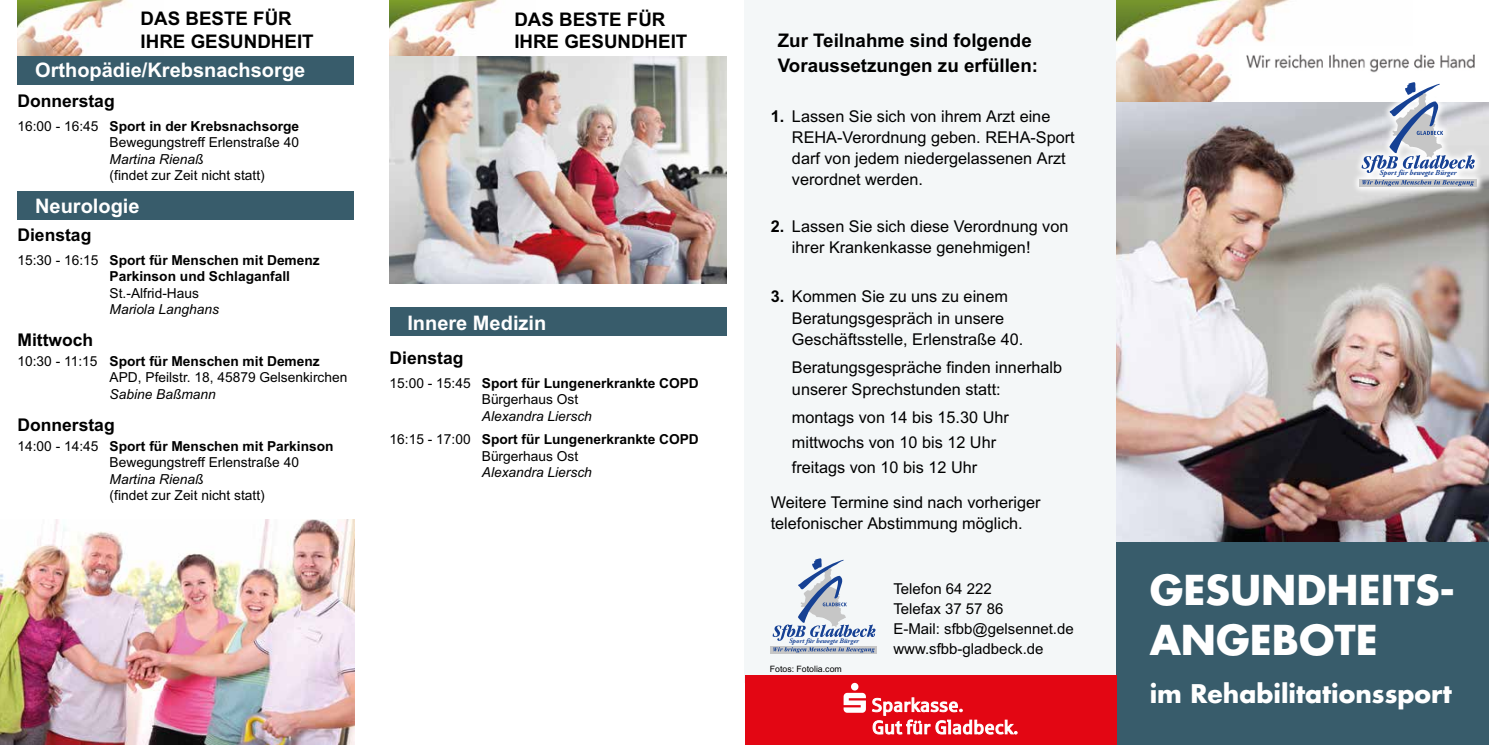
<style>
.page{position:relative;width:1489px;height:745px;background:#fff}
.page>*{position:absolute;margin:0;border:0;box-sizing:border-box;transform-origin:0 0}
.t1{font:700 40px/50px "Futura";color:#fff}
.t2{font:700 25px "Futura";color:#fff}
.t3{font:700 20px "Arial";color:#fff}
.t4{font:700 18.75px/22.5px "Arial";color:#000}
.t5{font:700 17.5px "Arial";color:#000}
.t6{font:16.25px/21.2px "Arial";color:#000}
.t7{font:15px/20px "Arial";color:#000}
.t8{font:13.75px/16.5px "Arial";color:#000}
.t9{font:700 13.75px/16.5px "Arial";color:#000}
.t10{font:italic 13.75px "Arial";color:#000}
.t11{font:8.75px "Arial";color:#000}
.t12{font:italic 700 7.62px "Adobe Garamond Pro";color:#164194}
.t13{font:italic 700 6.88px "Adobe Garamond Pro";color:#164194}
.s1{font-weight:700}
.s2{font-weight:400}
.s3{font-weight:400;font-style:italic}
</style>
<div class="page">
<img style="left:18px;top:0;width:145px;height:57px">
<div style="left:744px;top:0;width:372px;height:681px;background:#f4f7f8"></div>
<div style="left:1116px;top:458px;width:372px;height:286px;background:#385c6b"></div>
<img style="left:1116px;top:0;width:173px;height:103px">
<div style="left:17px;top:57px;width:337px;height:28px;background:#385c6b"></div>
<div style="left:17px;top:191px;width:337px;height:28px;background:#385c6b"></div>
<img style="left:1238px;top:46px;width:250px;height:57px">
<div style="left:389px;top:307px;width:337px;height:29px;background:#385c6b"></div>
<img style="left:390px;top:0;width:145px;height:57px">
<img style="left:0;top:519px;width:354px;height:225px">
<img style="left:390px;top:57px;width:336px;height:226px">
<div style="left:744px;top:675px;width:372px;height:69px;background:#e30613"></div>
<svg style="left:843px;top:682px;width:22px;height:30px"></svg>
<svg style="left:871px;top:697px;width:146px;height:37px"></svg>
<div style="left:770px;top:645px;width:107px;height:7px;background:#c6c6c6"></div>
<svg style="left:773px;top:647px;width:101px;height:5px"></svg>
<svg style="left:772px;top:558px;width:103px;height:82px"></svg>
<img style="left:1116px;top:103px;width:372px;height:438px">
<svg style="left:1350px;top:74px;width:134px;height:120px"></svg>
<svg style="left:1359px;top:179px;width:117px;height:7px"></svg>
<svg style="left:1361px;top:179px;width:112px;height:7px"></svg>
<svg style="left:1361px;top:82px;width:113px;height:91px"></svg>
<p class="t4" style="left:141px;top:8px;width:174px">DAS BESTE FÜR<br>IHRE GESUNDHEIT</p>
<p class="t3" style="left:35px;top:59px;width:272px">Orthopädie/Krebsnachsorge</p>
<p class="t5" style="left:17px;top:91px;width:99px">Donnerstag</p>
<p class="t8" style="left:17px;top:117px;width:283px;text-align:right">16:00 - 16:45 <span class="s1">Sport in der Krebsnachsorge<br></span>Bewegungstreff Erlenstraße 40</p>
<p class="t10" style="left:110px;top:151px;width:95px">Martina Rienaß</p>
<p class="t8" style="left:110px;top:167px;width:157px">(findet zur Zeit nicht statt)</p>
<p class="t3" style="left:35px;top:194px;width:106px">Neurologie</p>
<p class="t5" style="left:17px;top:225px;width:75px">Dienstag</p>
<p class="t9" style="left:110px;top:251px;width:212px;text-indent:-92px"><span class="s2">15:30 - 16:15</span> Sport für Menschen mit Demenz<br>Parkinson und Schlaganfall</p>
<p class="t8" style="left:110px;top:284px;width:91px">St.-Alfrid-Haus</p>
<p class="t10" style="left:110px;top:302px;width:111px">Mariola Langhans</p>
<p class="t5" style="left:17px;top:330px;width:77px">Mittwoch</p>
<p class="t8" style="left:110px;top:353px;width:239px;text-indent:-92px">10:30 - 11:15 <span class="s1">Sport für Menschen mit Demenz<br></span>APD, Pfeilstr. 18, 45879 Gelsenkirchen</p>
<p class="t10" style="left:110px;top:386px;width:108px">Sabine Baßmann</p>
<p class="t5" style="left:17px;top:414px;width:99px">Donnerstag</p>
<p class="t8" style="left:110px;top:437px;width:225px;text-indent:-92px">14:00 - 14:45 <span class="s1">Sport für Menschen mit Parkinson<br></span>Bewegungstreff Erlenstraße 40</p>
<p class="t10" style="left:110px;top:471px;width:95px">Martina Rienaß</p>
<p class="t8" style="left:110px;top:487px;width:157px">(findet zur Zeit nicht statt)</p>
<p class="t4" style="left:514px;top:8px;width:174px">DAS BESTE FÜR<br>IHRE GESUNDHEIT</p>
<p class="t3" style="left:407px;top:311px;width:140px">Innere Medizin</p>
<p class="t5" style="left:389px;top:348px;width:75px">Dienstag</p>
<p class="t9" style="left:482px;top:374px;width:218px;text-indent:-92px"><span class="s2">15:00 - 15:45</span> Sport für Lungenerkrankte COPD<br><span class="s2">Bürgerhaus Ost</span></p>
<p class="t9" style="left:389px;top:404px;width:311px;line-height:23.6px;text-indent:92px"><span class="s3">Alexandra Liersch<br></span><span class="s2">16:15 - 17:00</span> Sport für Lungenerkrankte COPD</p>
<p class="t8" style="left:482px;top:447px;width:98px">Bürgerhaus Ost</p>
<p class="t10" style="left:482px;top:465px;width:112px">Alexandra Liersch</p>
<p class="t4" style="left:777px;top:28px;width:262px;line-height:24.8px">Zur Teilnahme sind folgende<br>Voraussetzungen zu erfüllen:</p>
<p class="t6" style="left:792px;top:105px;width:284px;text-indent:-21px"><span class="s1">1.</span> Lassen Sie sich von ihrem Arzt eine<br>REHA-Verordnung geben. REHA-Sport darf von jedem niedergelassenen Arzt verordnet werden.</p>
<p class="t6" style="left:792px;top:215px;width:278px;text-indent:-21px"><span class="s1">2.</span> Lassen Sie sich diese Verordnung von ihrer Krankenkasse genehmigen!</p>
<p class="t6" style="left:792px;top:286px;width:233px;text-indent:-21px"><span class="s1">3.</span> Kommen Sie zu uns zu einem<br>Beratungsgespräch in unsere<br>Geschäftsstelle, Erlenstraße 40.</p>
<p class="t6" style="left:792px;top:357px;width:272px">Beratungsgespräche finden innerhalb unserer Sprechstunden statt:</p>
<p class="t6" style="left:792px;top:405px;width:218px;line-height:24.8px">montags von 14 bis 15.30 Uhr mittwochs von 10 bis 12 Uhr freitags von 10 bis 12 Uhr</p>
<p class="t6" style="left:770px;top:491px;width:271px">Weitere Termine sind nach vorheriger telefonischer Abstimmung möglich.</p>
<p class="t13" style="left:789px;top:636px;width:71px">Sport für bewegte Bürger</p>
<p class="t11" style="left:769px;top:664px;width:73px">Fotos: Fotolia.com</p>
<p class="t7" style="left:893px;top:578px;width:182px">Telefon 64 222<br>Telefax 37 57 86<br>E-Mail: sfbb@gelsennet.de www.sfbb-gladbeck.de</p>
<p class="t12" style="left:1379px;top:168px;width:78px">Sport für bewegte Bürger</p>
<h1 class="t1" style="left:1149px;top:563px;width:307px">GESUNDHEITS-<br>ANGEBOTE</h1>
<h2 class="t2" style="left:1149px;top:675px;width:304px">im Rehabilitationssport</h2>
</div>
